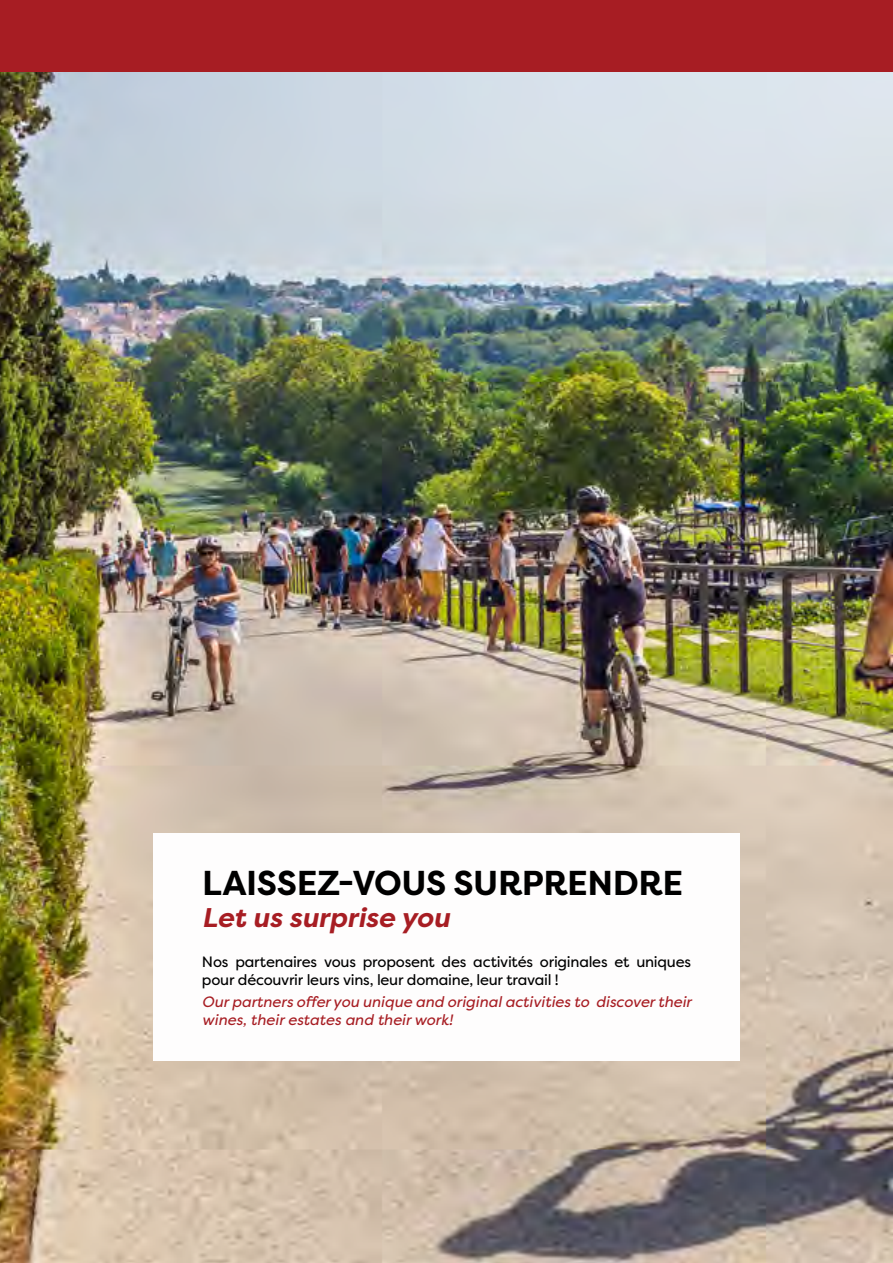
<style>
.page{position:relative;width:893px;height:1263px;background:#fff}
.page>*{position:absolute;margin:0;border:0;box-sizing:border-box;transform-origin:0 0}
.t1{font:700 34.5px "Filson Pro";letter-spacing:-.015em;color:#000}
.t2{font:italic 700 27px "Filson Pro";color:#a71d23}
.t3{font:15px/18px "Filson Pro";letter-spacing:-.015em;color:#000}
.t4{font:italic 15px/18px "Filson Pro";color:#a71d23}
</style>
<div class="page">
<img style="left:0;top:71px;width:893px;height:1192px">
<div style="left:153px;top:833px;width:587px;height:228px;background:#fefdfd"></div>
<div style="left:0;top:0;width:893px;height:71px;background:#a71d23"></div>
<h1 class="t1" style="left:202px;top:861px;width:482px">LAISSEZ-VOUS SURPRENDRE</h1>
<h2 class="t2" style="left:202px;top:901px;width:249px">Let us surprise you</h2>
<p class="t3" style="left:202px;top:952px;width:491px">Nos partenaires vous proposent des activités originales et uniques pour découvrir leurs vins, leur domaine, leur travail !</p>
<p class="t4" style="left:202px;top:993px;width:491px">Our partners offer you unique and original activities to discover their wines, their estates and their work!</p>
</div>
